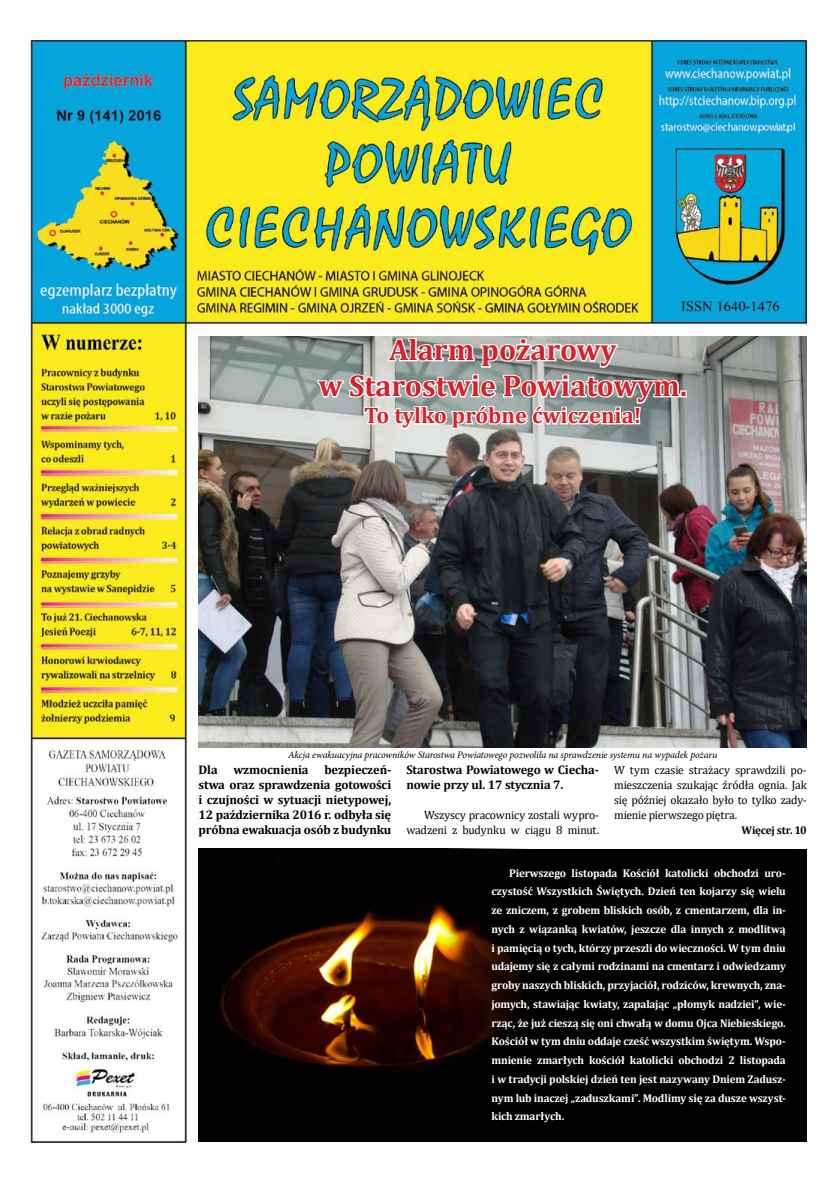
<style>
.page{position:relative;width:837px;height:1184px;background:#fff}
.page>*{position:absolute;margin:0;border:0;box-sizing:border-box;transform-origin:0 0}
.t1{font:700 30px/36px "Cambria";color:#d2232a;text-align:center}
.t2{font:700 22.5px "Cambria";color:#d2232a}
.t3{font:700 12.5px/15px "Cambria";letter-spacing:-.01em;color:#000;text-align:justify}
.t4{font:11.88px/15px "Cambria";letter-spacing:-.015em;color:#000;text-align:right}
.t5{font:700 11.25px/18.8px "Cambria";letter-spacing:-.01em;color:#fff;text-align:justify}
.t6{font:700 11.25px "Cambria";letter-spacing:-.015em;color:#000}
.t7{font:italic 10px "Minion Pro";letter-spacing:-.015em;color:#000}
</style>
<div class="page">
<img style="left:24px;top:36px;width:786px;height:1107px">
<div style="left:199px;top:849px;width:607px;height:292px;background:#000"></div>
<img style="left:198px;top:337px;width:607px;height:410px">
<div style="left:680px;top:390px;width:6px;height:7px;border:2px solid #fff"></div>
<svg style="left:316px;top:336px;width:365px;height:94px"></svg>
<div style="left:198px;top:848px;width:595px;height:293px;background:#000"></div>
<img style="left:219px;top:848px;width:350px;height:222px">
<h1 class="t1" style="left:318px;top:331px;width:370px">Alarm pożarowy<br>w Starostwie Powiatowym.</h1>
<h2 class="t2" style="left:364px;top:399px;width:278px">To tylko próbne ćwiczenia!</h2>
<p class="t7" style="left:288px;top:747px;width:430px">Akcja ewakuacyjna pracowników Starostwa Powiatowego pozwoliła na sprawdzenie systemu na wypadek pożaru</p>
<p class="t3" style="left:198px;top:762px;width:194px;text-indent:126px">bezpieczeń&shy;stwa oraz sprawdzenia gotowości i czujności w sytuacji nietypowej, 12 października 2016 r. odbyła się próbna ewakuacja osób z budynku</p>
<p class="t3" style="left:406px;top:762px;width:194px">Starostwa Powiatowego w Ciecha&shy;nowie przy ul. 17 stycznia 7.</p>
<p class="t3" style="left:198px;top:762px;width:21px">Dla</p>
<p class="t3" style="left:233px;top:762px;width:77px">wzmocnienia</p>
<p class="t4" style="left:406px;top:807px;width:194px">Wszyscy pracownicy zostali wypro&shy;wadzeni z budynku w ciągu 8 minut.</p>
<p class="t4" style="left:614px;top:762px;width:194px;text-align:justify">W tym czasie strażacy sprawdzili po&shy;mieszczenia szukając źródła ognia. Jak się później okazało było to tylko zady&shy;mienie pierwszego piętra.</p>
<p class="t6" style="left:741px;top:822px;width:67px">Więcej str. 10</p>
<p class="t5" style="left:491px;top:863px;width:296px;text-indent:18px">Pierwszego listopada Kościół katolicki obchodzi uro&shy;czystość Wszystkich Świętych. Dzień ten kojarzy się wielu ze zniczem, z grobem bliskich osób, z cmentarzem, dla in&shy;nych z wiązanką kwiatów, jeszcze dla innych z modlitwą i pamięcią o tych, którzy przeszli do wieczności. W tym dniu udajemy się z całymi rodzinami na cmentarz i odwiedzamy groby naszych bliskich, przyjaciół, rodziców, krewnych, zna&shy;jomych, stawiając kwiaty, zapalając „płomyk nadziei”, wie&shy;rząc, że już cieszą się oni chwałą w domu Ojca Niebieskiego.<br>Kościół w tym dniu oddaje cześć wszystkim świętym. Wspo&shy;mnienie zmarłych kościół katolicki obchodzi 2 listopada i w tradycji polskiej dzień ten jest nazywany Dniem Zadusz&shy;nym lub inaczej „zaduszkami”. Modlimy się za dusze wszyst&shy;kich zmarłych.</p>
</div>
